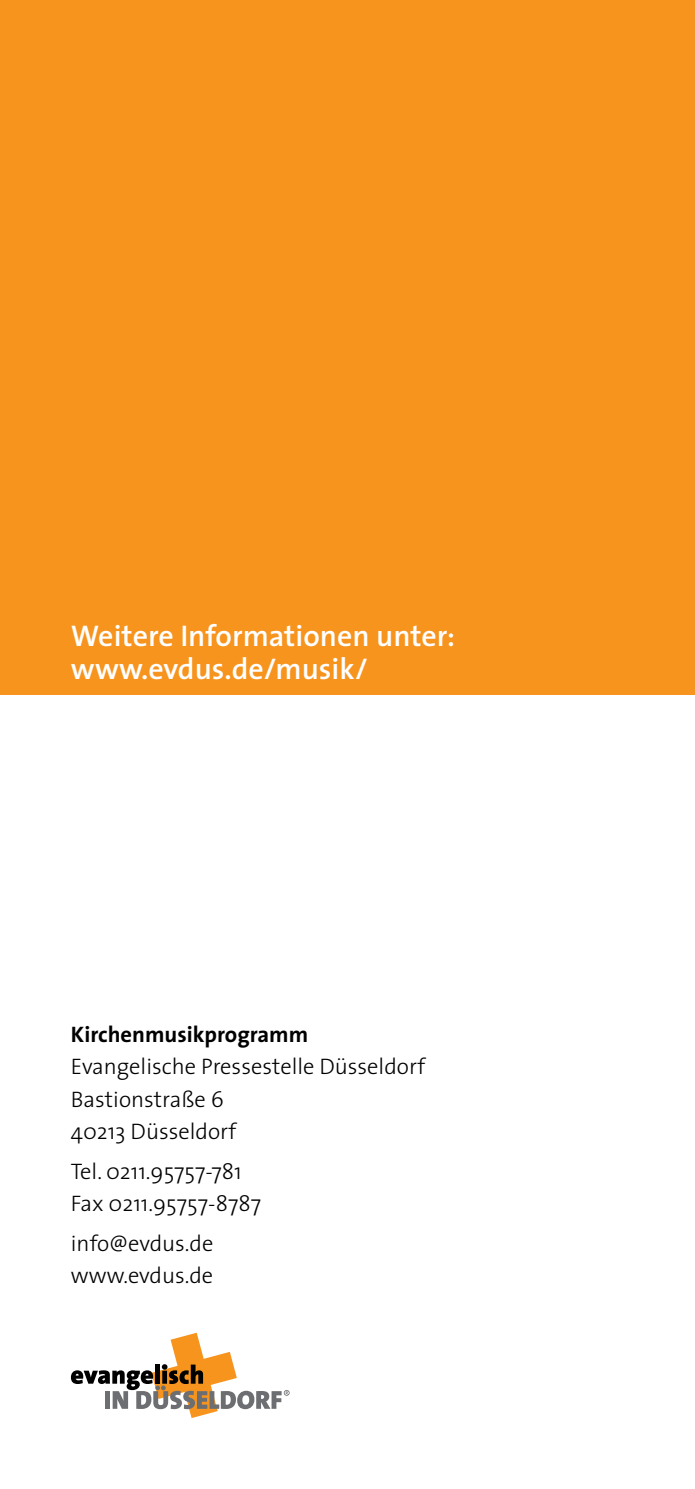
<style>
.page{position:relative;width:695px;height:1489px;background:#fff}
.page>*{position:absolute;margin:0;border:0;box-sizing:border-box;transform-origin:0 0}
.t1{font:600 30px/32.5px "The Sans";color:#fff}
.t2{font:300 22.5px/32.5px "The Sans";color:#000}
.t3{font:700 22.5px "The Sans";color:#000}
</style>
<div class="page">
<div style="left:0;top:0;width:694px;height:694px;background:#f7941e"></div>
<svg style="left:71px;top:1332px;width:218px;height:85px"></svg>
<h1 class="t1" style="left:71px;top:619px;width:385px">Weitere Informationen unter: www.evdus.de/musik/</h1>
<p class="t3" style="left:71px;top:1015px;width:239px">Kirchenmusikprogramm</p>
<p class="t2" style="left:71px;top:1049px;width:356px">Evangelische Pressestelle Düsseldorf<br>Bastionstraße 6<br>40213 Düsseldorf</p>
<p class="t2" style="left:71px;top:1153px;width:192px">Tel. 0211.95757-781<br>Fax 0211.95757-8787</p>
<p class="t2" style="left:71px;top:1226px;width:144px">info@evdus.de www.evdus.de</p>
</div>
